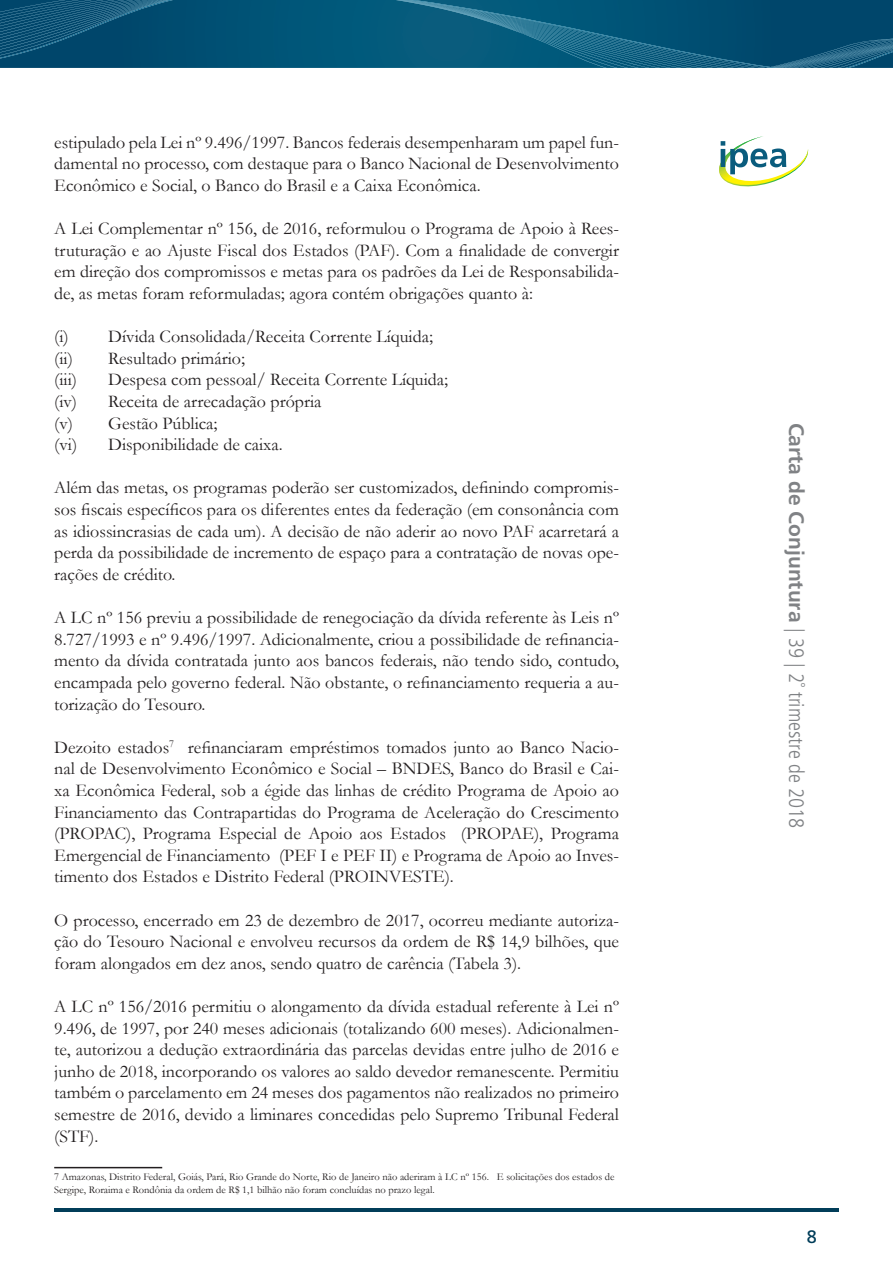
<style>
.page{position:relative;width:893px;height:1263px;background:#fff}
.page>*{position:absolute;margin:0;border:0;box-sizing:border-box;transform-origin:0 0}
.t1{font:condensed 21px "Frutiger 47 Light";color:#808285}
.t2{font:18px/21.6px "Garamond";color:#231f20;text-align:justify}
.t3{font:18px "Frutiger 55 Roman";color:#013d59}
.t4{font:10.5px/12.6px "Garamond";color:#231f20}
.s1{font-family:"Frutiger 65 Bold";font-stretch:normal}
</style>
<div class="page">
<svg style="left:0;top:0;width:893px;height:68px;background:#075578"></svg>
<hr style="left:54px;top:1209px;width:785px;height:3px;background:#013d59">
<img style="left:719px;top:136px;width:90px;height:50px">
<svg style="left:721px;top:141px;width:65px;height:33px"></svg>
<hr style="left:54px;top:1167px;width:108px;height:1px;background:#231f20">
<p class="t2" style="left:54px;top:131px;width:566px">estipulado pela Lei nº 9.496/1997. Bancos federais desempenharam um papel fun&shy;damental no processo, com destaque para o Banco Nacional de Desenvolvimento Econômico e Social, o Banco do Brasil e a Caixa Econômica.</p>
<p class="t2" style="left:54px;top:217px;width:566px">A Lei Complementar nº 156, de 2016, reformulou o Programa de Apoio à Rees&shy;truturação e ao Ajuste Fiscal dos Estados (PAF). Com a finalidade de convergir em direção dos compromissos e metas para os padrões da Lei de Responsabilida&shy;de, as metas foram reformuladas; agora contém obrigações quanto à:</p>
<p class="t2" style="left:54px;top:325px;width:380px">(i) Dívida Consolidada/Receita Corrente Líquida;</p>
<p class="t2" style="left:54px;top:347px;width:192px">(ii) Resultado primário;</p>
<p class="t2" style="left:54px;top:369px;width:24px">(iii)</p>
<p class="t2" style="left:108px;top:369px;width:341px">Despesa com pessoal/ Receita Corrente Líquida;</p>
<p class="t2" style="left:54px;top:390px;width:269px">(iv) Receita de arrecadação própria</p>
<p class="t2" style="left:54px;top:412px;width:165px">(v) Gestão Pública;</p>
<p class="t2" style="left:54px;top:433px;width:230px">(vi) Disponibilidade de caixa.</p>
<p class="t2" style="left:54px;top:477px;width:566px">Além das metas, os programas poderão ser customizados, definindo compromis&shy;sos fiscais específicos para os diferentes entes da federação (em consonância com as idiossincrasias de cada um). A decisão de não aderir ao novo PAF acarretará a perda da possibilidade de incremento de espaço para a contratação de novas ope&shy;rações de crédito.</p>
<p class="t2" style="left:54px;top:606px;width:566px">A LC nº 156 previu a possibilidade de renegociação da dívida referente às Leis nº 8.727/1993 e nº 9.496/1997. Adicionalmente, criou a possibilidade de refinancia&shy;mento da dívida contratada junto aos bancos federais, não tendo sido, contudo, encampada pelo governo federal. Não obstante, o refinanciamento requeria a au&shy;torização do Tesouro.</p>
<p class="t2" style="left:54px;top:736px;width:566px">Dezoito estados<sup>7</sup> refinanciaram empréstimos tomados junto ao Banco Nacio&shy;nal de Desenvolvimento Econômico e Social – BNDES, Banco do Brasil e Cai&shy;xa Econômica Federal, sob a égide das linhas de crédito Programa de Apoio ao Financiamento das Contrapartidas do Programa de Aceleração do Crescimento (PROPAC), Programa Especial de Apoio aos Estados (PROPAE), Programa Emergencial de Financiamento (PEF I e PEF II) e Programa de Apoio ao Inves&shy;timento dos Estados e Distrito Federal (PROINVESTE).</p>
<p class="t2" style="left:54px;top:909px;width:566px">O processo, encerrado em 23 de dezembro de 2017, ocorreu mediante autoriza&shy;ção do Tesouro Nacional e envolveu recursos da ordem de R$ 14,9 bilhões, que foram alongados em dez anos, sendo quatro de carência (Tabela 3).</p>
<p class="t2" style="left:54px;top:995px;width:566px">A LC nº 156/2016 permitiu o alongamento da dívida estadual referente à Lei nº 9.496, de 1997, por 240 meses adicionais (totalizando 600 meses). Adicionalmen&shy;te, autorizou a dedução extraordinária das parcelas devidas entre julho de 2016 e junho de 2018, incorporando os valores ao saldo devedor remanescente. Permitiu também o parcelamento em 24 meses dos pagamentos não realizados no primeiro semestre de 2016, devido a liminares concedidas pelo Supremo Tribunal Federal (STF).</p>
<p class="t4" style="left:54px;top:1170px;width:562px">7 Amazonas, Distrito Federal, Goiás, Pará, Rio Grande do Norte, Rio de Janeiro não aderiram à LC nº 156. E solicitações dos estados de<br>Sergipe, Roraima e Rondônia da ordem de R$ 1,1 bilhão não foram concluídas no prazo legal.</p>
<p class="t1" style="left:808px;top:423px;width:407px;rotate:90deg"><span class="s1">Carta de Conjuntura</span> | 39 | 2˚ trimestre de 2018</p>
<p class="t3" style="left:807px;top:1226px;width:12px">8</p>
</div>
